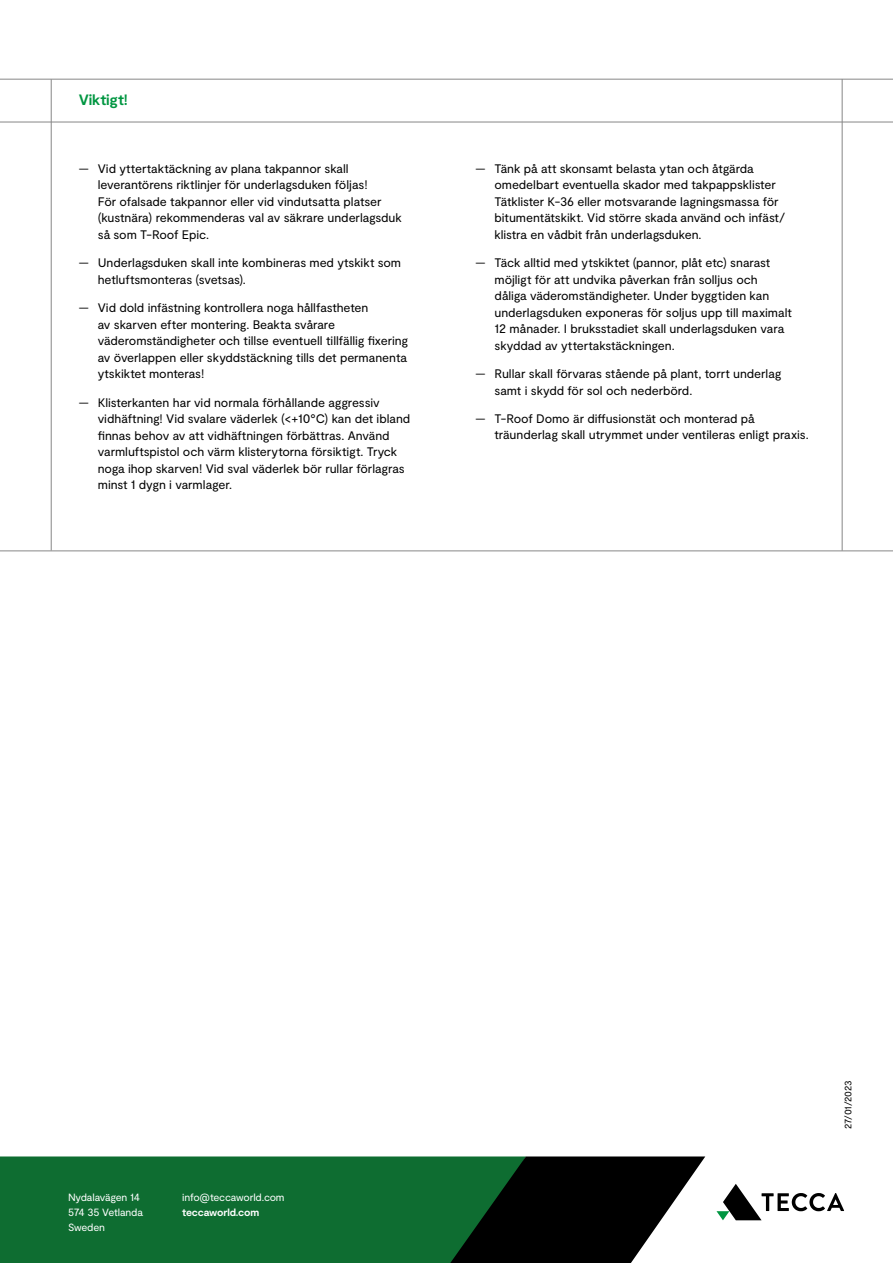
<style>
.page{position:relative;width:893px;height:1263px;background:#fff}
.page>*{position:absolute;margin:0;border:0;box-sizing:border-box;transform-origin:0 0}
.t1{font:700 15px "Moderat";letter-spacing:-.005em;color:#009641}
.t2{font:12.3px/16.5px "Moderat";letter-spacing:-.005em;color:#000}
.t3{font:10.5px/15px "Moderat";letter-spacing:-.02em;color:#fff}
.t4{font:700 10.5px "Moderat";letter-spacing:-.02em;color:#fff}
.t5{font:9.3px "Moderat";letter-spacing:-.01em;color:#000}
</style>
<div class="page">
<hr style="left:0;top:122px;width:893px;height:1px;background:#878787">
<hr style="left:0;top:79px;width:893px;height:1px;background:#878787">
<hr style="left:0;top:551px;width:893px;height:1px;background:#878787">
<hr style="left:51px;top:79px;width:1px;height:471px;background:#878787">
<hr style="left:842px;top:79px;width:1px;height:472px;background:#878787">
<div style="left:0;top:1156px;width:450px;height:107px;background:#0e6d31"></div>
<svg style="left:450px;top:1156px;width:255px;height:107px;background:#27352c"></svg>
<svg style="left:716px;top:1184px;width:128px;height:36px"></svg>
<p class="t1" style="left:79px;top:91px;width:51px">Viktigt!</p>
<p class="t2" style="left:98px;top:161px;width:305px;text-indent:-19px">— Vid yttertaktäckning av plana takpannor skall leverantörens riktlinjer för underlagsduken följas!<br>För ofalsade takpannor eller vid vindutsatta platser (kustnära) rekommenderas val av säkrare underlagsduk så som T-Roof Epic.</p>
<p class="t2" style="left:98px;top:255px;width:305px;text-indent:-19px">— Underlagsduken skall inte kombineras med ytskikt som hetluftsmonteras (svetsas).</p>
<p class="t2" style="left:98px;top:300px;width:312px;text-indent:-19px">— Vid dold infästning kontrollera noga hållfastheten<br>av skarven efter montering. Beakta svårare väderomständigheter och tillse eventuell tillfällig fixering av överlappen eller skyddstäckning tills det permanenta ytskiktet monteras!</p>
<p class="t2" style="left:98px;top:394px;width:314px;text-indent:-19px">— Klisterkanten har vid normala förhållande aggressiv vidhäftning! Vid svalare väderlek (&lt;+10°C) kan det ibland finnas behov av att vidhäftningen förbättras. Använd varmluftspistol och värm klisterytorna försiktigt. Tryck noga ihop skarven! Vid sval väderlek bör rullar förlagras minst 1 dygn i varmlager.</p>
<p class="t2" style="left:494px;top:161px;width:292px;text-indent:-19px">— Tänk på att skonsamt belasta ytan och åtgärda omedelbart eventuella skador med takpappsklister Tätklister K-36 eller motsvarande lagningsmassa för bitumentätskikt. Vid större skada använd och infäst/ klistra en vådbit från underlagsduken.</p>
<p class="t2" style="left:494px;top:255px;width:299px;text-indent:-19px">— Täck alltid med ytskiktet (pannor, plåt etc) snarast möjligt för att undvika påverkan från solljus och dåliga väderomständigheter. Under byggtiden kan underlagsduken exponeras för soljus upp till maximalt 12 månader. I bruksstadiet skall underlagsduken vara skyddad av yttertakstäckningen.</p>
<p class="t2" style="left:494px;top:366px;width:289px;text-indent:-19px">— Rullar skall förvaras stående på plant, torrt underlag samt i skydd för sol och nederbörd.</p>
<p class="t2" style="left:494px;top:411px;width:316px;text-indent:-19px">— T-Roof Domo är diffusionstät och monterad på träunderlag skall utrymmet under ventileras enligt praxis.</p>
<p class="t3" style="left:68px;top:1190px;width:76px">Nydalavägen 14<br>574 35 Vetlanda<br>Sweden</p>
<p class="t3" style="left:182px;top:1190px;width:104px">info@teccaworld.com</p>
<p class="t4" style="left:182px;top:1206px;width:78px">teccaworld.com</p>
<p class="t5" style="left:843px;top:1129px;width:50px;rotate:-90deg">27/01/2023</p>
</div>
